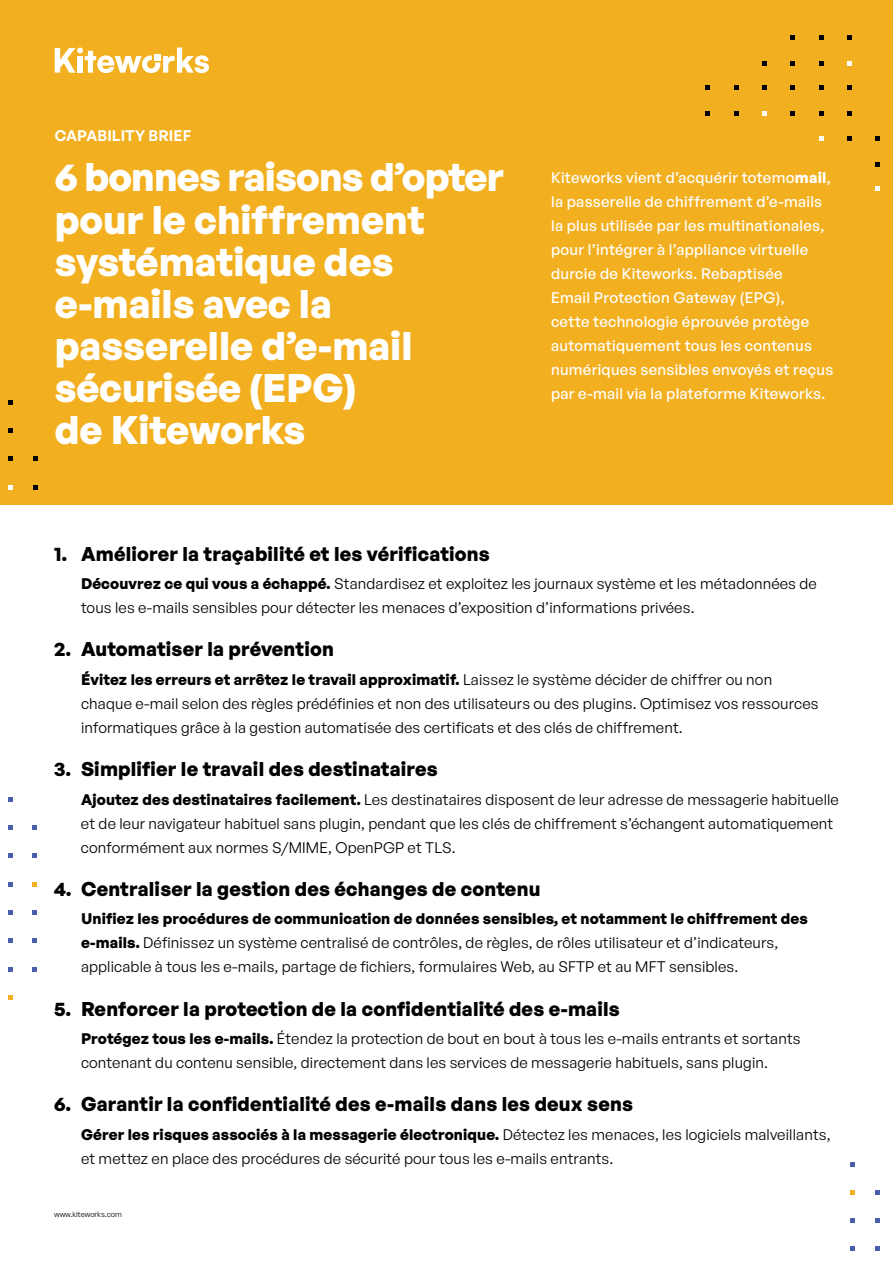
<style>
.page{position:relative;width:893px;height:1263px;background:#fff}
.page>*{position:absolute;margin:0;border:0;box-sizing:border-box;transform-origin:0 0}
.t1{font:700 39px/42px "General Sans";color:#fff}
.t2{font:700 19.5px "General Sans";letter-spacing:.01em;color:#000}
.t3{font:15px/24px "General Sans";letter-spacing:.01em;color:#000}
.t4{font:500 15px/24px "General Sans";letter-spacing:.02em;color:#fff}
.t5{font:600 15px "General Sans";letter-spacing:.01em;color:#fff}
.t6{font:7.5px "General Sans";color:#000}
.s1{font-weight:700}
</style>
<div class="page">
<div style="left:0;top:0;width:893px;height:504px;background:#f2b021"></div>
<svg style="left:55px;top:48px;width:154px;height:25px"></svg>
<svg style="left:875px;top:186px;width:5px;height:5px"></svg>
<svg style="left:875px;top:162px;width:5px;height:4px"></svg>
<svg style="left:875px;top:136px;width:5px;height:5px"></svg>
<svg style="left:790px;top:36px;width:5px;height:4px"></svg>
<svg style="left:847px;top:36px;width:5px;height:4px"></svg>
<svg style="left:819px;top:36px;width:4px;height:4px"></svg>
<svg style="left:762px;top:61px;width:5px;height:5px"></svg>
<svg style="left:847px;top:61px;width:5px;height:5px"></svg>
<svg style="left:790px;top:61px;width:5px;height:5px"></svg>
<svg style="left:819px;top:61px;width:4px;height:5px"></svg>
<svg style="left:705px;top:85px;width:5px;height:5px"></svg>
<svg style="left:762px;top:85px;width:5px;height:5px"></svg>
<svg style="left:734px;top:85px;width:4px;height:5px"></svg>
<svg style="left:790px;top:85px;width:5px;height:5px"></svg>
<svg style="left:847px;top:85px;width:5px;height:5px"></svg>
<svg style="left:819px;top:85px;width:4px;height:5px"></svg>
<svg style="left:705px;top:111px;width:5px;height:4px"></svg>
<svg style="left:734px;top:111px;width:4px;height:4px"></svg>
<svg style="left:762px;top:111px;width:5px;height:4px"></svg>
<svg style="left:790px;top:111px;width:5px;height:4px"></svg>
<svg style="left:819px;top:111px;width:4px;height:4px"></svg>
<svg style="left:847px;top:111px;width:5px;height:4px"></svg>
<svg style="left:847px;top:136px;width:5px;height:5px"></svg>
<svg style="left:819px;top:136px;width:4px;height:5px"></svg>
<svg style="left:875px;top:1218px;width:5px;height:5px"></svg>
<svg style="left:875px;top:1190px;width:5px;height:5px"></svg>
<svg style="left:875px;top:1246px;width:5px;height:5px"></svg>
<svg style="left:850px;top:1162px;width:4px;height:5px"></svg>
<svg style="left:850px;top:1190px;width:4px;height:5px"></svg>
<svg style="left:850px;top:1218px;width:4px;height:5px"></svg>
<svg style="left:850px;top:1246px;width:4px;height:5px"></svg>
<svg style="left:33px;top:485px;width:5px;height:5px"></svg>
<svg style="left:33px;top:457px;width:5px;height:4px"></svg>
<svg style="left:8px;top:400px;width:4px;height:5px"></svg>
<svg style="left:8px;top:485px;width:4px;height:5px"></svg>
<svg style="left:8px;top:428px;width:4px;height:5px"></svg>
<svg style="left:8px;top:457px;width:4px;height:4px"></svg>
<svg style="left:32px;top:910px;width:5px;height:5px"></svg>
<svg style="left:32px;top:882px;width:5px;height:4px"></svg>
<svg style="left:32px;top:853px;width:5px;height:5px"></svg>
<svg style="left:32px;top:825px;width:5px;height:5px"></svg>
<svg style="left:32px;top:938px;width:5px;height:5px"></svg>
<svg style="left:32px;top:967px;width:5px;height:4px"></svg>
<svg style="left:8px;top:910px;width:4px;height:5px"></svg>
<svg style="left:8px;top:882px;width:4px;height:4px"></svg>
<svg style="left:8px;top:853px;width:4px;height:5px"></svg>
<svg style="left:8px;top:825px;width:4px;height:5px"></svg>
<svg style="left:8px;top:798px;width:4px;height:4px"></svg>
<svg style="left:8px;top:938px;width:4px;height:5px"></svg>
<svg style="left:8px;top:995px;width:4px;height:5px"></svg>
<svg style="left:8px;top:967px;width:4px;height:4px"></svg>
<p class="t5" style="left:55px;top:126px;width:138px">CAPABILITY BRIEF</p>
<h1 class="t1" style="left:55px;top:155px;width:450px">6 bonnes raisons d’opter pour le chiffrement systématique des e-mails avec la passerelle d’e-mail sécurisée (EPG)<br>de Kiteworks</h1>
<p class="t4" style="left:551px;top:165px;width:284px">Kiteworks vient d’acquérir totemo<span class="s1">mail</span>, la passerelle de chiffrement d’e-mails la plus utilisée par les multinationales, pour l’intégrer à l’appliance virtuelle durcie de Kiteworks. Rebaptisée<br>Email Protection Gateway (EPG),<br>cette technologie éprouvée protège automatiquement tous les contenus numériques sensibles envoyés et reçus par e-mail via la plateforme Kiteworks.</p>
<h2 class="t2" style="left:54px;top:541px;width:437px">1. Améliorer la traçabilité et les vérifications</h2>
<p class="t3" style="left:81px;top:571px;width:737px"><span class="s1">Découvrez ce qui vous a échappé.</span> Standardisez et exploitez les journaux système et les métadonnées de tous les e-mails sensibles pour détecter les menaces d’exposition d’informations privées.</p>
<h2 class="t2" style="left:54px;top:637px;width:281px">2. Automatiser la prévention</h2>
<p class="t3" style="left:81px;top:667px;width:739px"><span class="s1">Évitez les erreurs et arrêtez le travail approximatif.</span> Laissez le système décider de chiffrer ou non chaque e-mail selon des règles prédéfinies et non des utilisateurs ou des plugins. Optimisez vos ressources informatiques grâce à la gestion automatisée des certificats et des clés de chiffrement.</p>
<h2 class="t2" style="left:54px;top:756px;width:385px">3. Simplifier le travail des destinataires</h2>
<p class="t3" style="left:81px;top:787px;width:759px"><span class="s1">Ajoutez des destinataires facilement.</span> Les destinataires disposent de leur adresse de messagerie habituelle et de leur navigateur habituel sans plugin, pendant que les clés de chiffrement s’échangent automatiquement conformément aux normes S/MIME, OpenPGP et TLS.</p>
<h2 class="t2" style="left:54px;top:876px;width:488px">4. Centraliser la gestion des échanges de contenu</h2>
<p class="t3" style="left:81px;top:906px;width:728px"><span class="s1">Unifiez les procédures de communication de données sensibles, et notamment le chiffrement des e-mails.</span> Définissez un système centralisé de contrôles, de règles, de rôles utilisateur et d’indicateurs, applicable à tous les e-mails, partage de fichiers, formulaires Web, au SFTP et au MFT sensibles.</p>
<h2 class="t2" style="left:54px;top:996px;width:567px">5. Renforcer la protection de la confidentialité des e-mails</h2>
<p class="t3" style="left:81px;top:1026px;width:721px"><span class="s1">Protégez tous les e-mails.</span> Étendez la protection de bout en bout à tous les e-mails entrants et sortants contenant du contenu sensible, directement dans les services de messagerie habituels, sans plugin.</p>
<h2 class="t2" style="left:54px;top:1092px;width:580px">6. Garantir la confidentialité des e-mails dans les deux sens</h2>
<p class="t3" style="left:81px;top:1122px;width:751px"><span class="s1">Gérer les risques associés à la messagerie électronique.</span> Détectez les menaces, les logiciels malveillants, et mettez en place des procédures de sécurité pour tous les e-mails entrants.</p>
<p class="t6" style="left:54px;top:1209px;width:69px">www.kiteworks.com</p>
</div>
